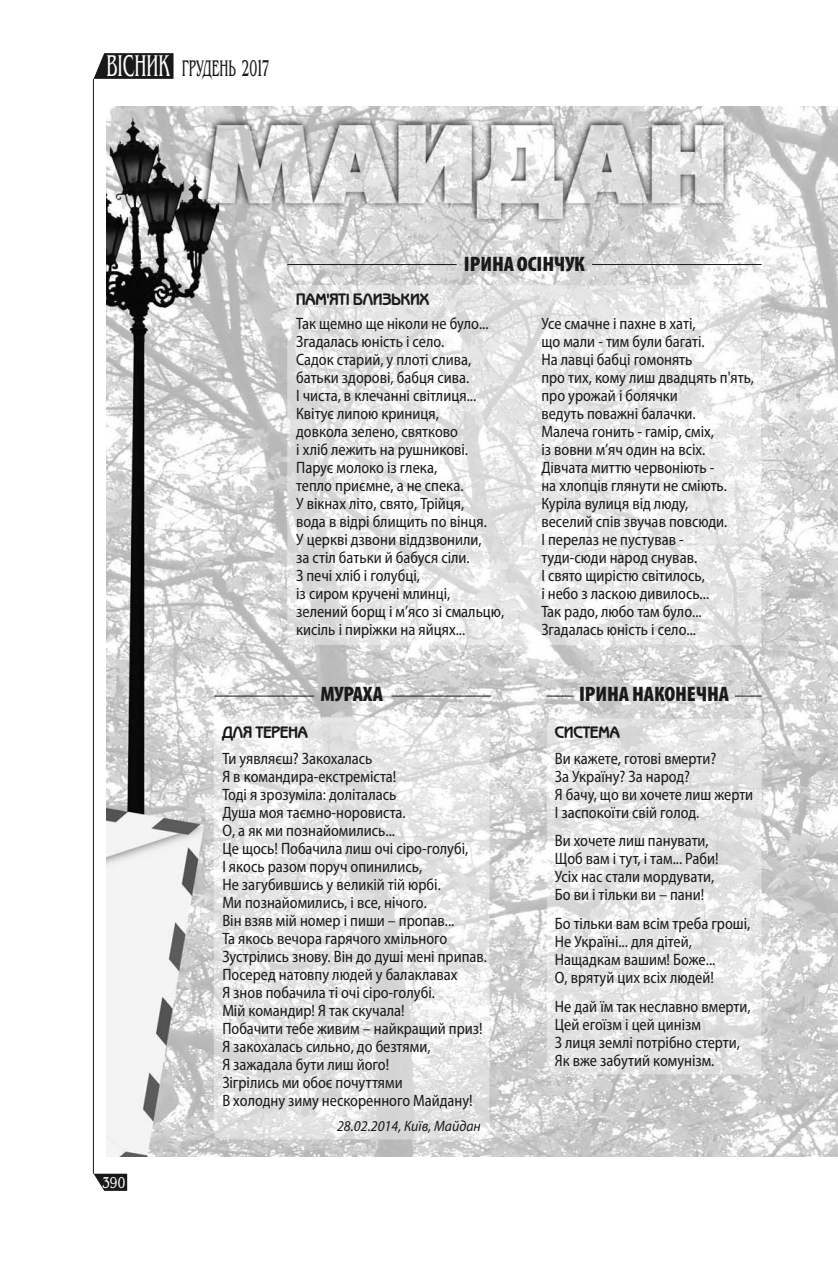
<style>
.page{position:relative;width:838px;height:1263px;background:#fff}
.page>*{position:absolute;margin:0;border:0;box-sizing:border-box;transform-origin:0 0}
.t1{font:31.5px "Benguiat";color:#fff;scale:.53 1}
.t2{font:23.7px "Benguiat";color:#191919;scale:.53 1}
.t3{font:900 condensed 21px "Myriad Pro";letter-spacing:-.005em;color:#191919;scale:1.05 1}
.t4{font:semi-condensed 16.5px/18px "Myriad Pro";color:#191919;scale:.95 1}
.t5{font:700 16.5px "Benguiat Gothic C";color:#191919;scale:.95 1}
.t6{font:16.5px "Benguiat";color:#fff;scale:.74 1}
.t7{font:italic semi-condensed 15px "Myriad Pro";color:#191919}
.s1{font-size:24px}
</style>
<div class="page">
<svg style="left:94px;top:1174px;width:33px;height:17px"></svg>
<svg style="left:94px;top:53px;width:79px;height:26px;background:#292929"></svg>
<hr style="left:93px;top:79px;width:1px;height:1095px;background:#191919">
<img style="left:106px;top:106px;width:732px;height:1051px">
<img style="left:287px;top:285px;width:474px;height:360px">
<img style="left:214px;top:717px;width:275px;height:422px">
<img style="left:547px;top:719px;width:214px;height:355px">
<hr style="left:592px;top:264px;width:169px;height:1px;background:#191919">
<hr style="left:287px;top:264px;width:169px;height:1px;background:#191919">
<hr style="left:214px;top:696px;width:100px;height:1px;background:#191919">
<hr style="left:391px;top:696px;width:100px;height:1px;background:#191919">
<svg style="left:547px;top:696px;width:26px;height:1px"></svg>
<svg style="left:735px;top:696px;width:26px;height:1px"></svg>
<h1 class="t1" style="left:106px;top:47px;width:100px">¬I–Õ»</h1>
<h2 class="t2" style="left:182px;top:54px;width:168px">√—”ƒ≈Õ‹ <span class="s1">2017</span></h2>
<p class="t6" style="left:102px;top:1172px;width:33px">390</p>
<p class="t5" style="left:296px;top:289px;width:142px">ПАМ'ЯТІ БЛИЗЬКИХ</p>
<p class="t3" style="left:464px;top:251px;width:117px">ІРИНА ОСІНЧУК</p>
<p class="t4" style="left:296px;top:314px;width:221px">Так щемно ще ніколи не було...<br>Згадалась юність і село.<br>Садок старий, у плоті слива, батьки здорові, бабця сива.<br>І чиста, в клечанні світлиця...<br>Квітує липою криниця,<br>довкола зелено, святково<br>і хліб лежить на рушникові.<br>Парує молоко із глека,<br>тепло приємне, а не спека.<br>У вікнах літо, свято, Трійця,<br>вода в відрі блищить по вінця.<br>У церкві дзвони віддзвонили,<br>за стіл батьки й бабуся сіли.<br>З печі хліб і голубці,<br>із сиром кручені млинці, зелений борщ і м’ясо зі смальцю, кисіль і пиріжки на яйцях...</p>
<p class="t4" style="left:541px;top:314px;width:225px">Усе смачне і пахне в хаті,<br>що мали - тим були багаті.<br>На лавці бабці гомонять<br>про тих, кому лиш двадцять п'ять, про урожай і болячки<br>ведуть поважні балачки.<br>Малеча гонить - гамір, сміх,<br>із вовни м’яч один на всіх.<br>Дівчата миттю червоніють -<br>на хлопців глянути не сміють.<br>Куріла вулиця від люду,<br>веселий спів звучав повсюди.<br>І перелаз не пустував -<br>туди-сюди народ снував.<br>І свято щирістю світилось,<br>і небо з ласкою дивилось...<br>Так радо, любо там було...<br>Згадалась юність і село...</p>
<p class="t3" style="left:320px;top:681px;width:61px">МУРАХА</p>
<p class="t3" style="left:579px;top:681px;width:144px">ІРИНА НАКОНЕЧНА</p>
<p class="t5" style="left:222px;top:723px;width:91px">ДЛЯ ТЕРЕНА</p>
<p class="t5" style="left:555px;top:723px;width:70px">СИСТЕМА</p>
<p class="t4" style="left:222px;top:749px;width:280px">Ти уявляєш? Закохалась<br>Я в командира-екстреміста!<br>Тоді я зрозуміла: доліталась<br>Душа моя таємно-норовиста.<br>О, а як ми познайомились...<br>Це щось! Побачила лиш очі сіро-голубі,<br>І якось разом поруч опинились,<br>Не загубившись у великій тій юрбі.<br>Ми познайомились, і все, нічого.<br>Він взяв мій номер і пиши – пропав...<br>Та якось вечора гарячого хмільного<br>Зустрілись знову. Він до душі мені припав.<br>Посеред натовпу людей у балаклавах<br>Я знов побачила ті очі сіро-голубі.<br>Мій командир! Я так скучала!<br>Побачити тебе живим – найкращий приз!<br>Я закохалась сильно, до безтями,<br>Я зажадала бути лиш його!<br>Зігрілись ми обоє почуттями<br>В холодну зиму нескоренного Майдану!</p>
<p class="t7" style="left:337px;top:1117px;width:145px">28.02.2014, Київ, Майдан</p>
<p class="t4" style="left:555px;top:749px;width:210px">Ви кажете, готові вмерти?<br>За Україну? За народ?<br>Я бачу, що ви хочете лиш жерти<br>І заспокоїти свій голод.</p>
<p class="t4" style="left:555px;top:832px;width:174px">Ви хочете лиш панувати,<br>Щоб вам і тут, і там... Раби!<br>Усіх нас стали мордувати,<br>Бо ви і тільки ви – пани!</p>
<p class="t4" style="left:555px;top:914px;width:207px">Бо тільки вам всім треба гроші,<br>Не Україні... для дітей,<br>Нащадкам вашим! Боже...<br>О, врятуй цих всіх людей!</p>
<p class="t4" style="left:555px;top:997px;width:208px">Не дай їм так неславно вмерти,<br>Цей егоїзм і цей цинізм<br>З лиця землі потрібно стерти,<br>Як вже забутий комунізм.</p>
</div>
